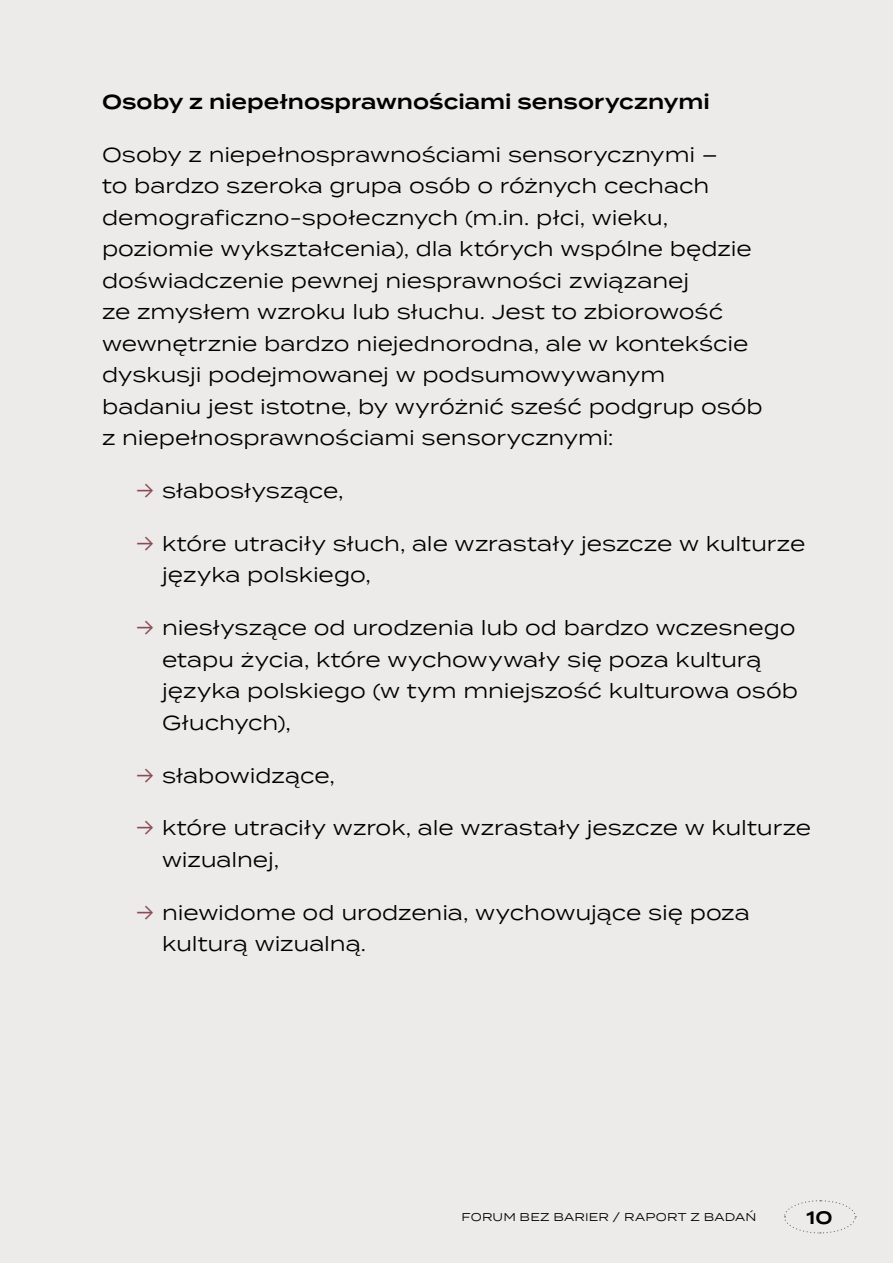
<style>
.page{position:relative;width:893px;height:1263px;background:#ecebea}
.page>*{position:absolute;margin:0;border:0;box-sizing:border-box;transform-origin:0 0}
.tekst{font:20.25px/31.5px "Termina";letter-spacing:-.005em;color:#000}
.nagłówek_H3{font:600 20.25px "Termina";letter-spacing:.005em;color:#000}
.t1{font:600 18px "Termina";color:#000}
.t2{font:11.25px "Termina";letter-spacing:.02em;color:#000}
.s1{color:#8a4b55}
</style>
<div class="page">
<svg style="left:784px;top:1200px;width:72px;height:34px"></svg>
<h3 class="nagłówek_H3" style="left:102px;top:87px;width:609px">Osoby z niepełnosprawnościami sensorycznymi</h3>
<p class="tekst" style="left:102px;top:138px;width:662px">Osoby z niepełnosprawnościami sensorycznymi –<br>to bardzo szeroka grupa osób o różnych cechach demograficzno-społecznych (m.in. płci, wieku, poziomie wykształcenia), dla których wspólne będzie doświadczenie pewnej niesprawności związanej<br>ze zmysłem wzroku lub słuchu. Jest to zbiorowość wewnętrznie bardzo niejednorodna, ale w kontekście dyskusji podejmowanej w podsumowywanym badaniu jest istotne, by wyróżnić sześć podgrup osób z niepełnosprawnościami sensorycznymi:</p>
<p class="tekst" style="left:135px;top:474px;width:210px"><span class="s1">→</span> słabosłyszące,</p>
<p class="tekst" style="left:162px;top:527px;width:645px;text-indent:-27px"><span class="s1">→</span> które utraciły słuch, ale wzrastały jeszcze w kulturze języka polskiego,</p>
<p class="tekst" style="left:162px;top:611px;width:637px;text-indent:-27px"><span class="s1">→</span> niesłyszące od urodzenia lub od bardzo wczesnego etapu życia, które wychowywały się poza kulturą języka polskiego (w tym mniejszość kulturowa osób Głuchych),</p>
<p class="tekst" style="left:135px;top:759px;width:201px"><span class="s1">→</span> słabowidzące,</p>
<p class="tekst" style="left:162px;top:811px;width:650px;text-indent:-27px"><span class="s1">→</span> które utraciły wzrok, ale wzrastały jeszcze w kulturze wizualnej,</p>
<p class="tekst" style="left:162px;top:896px;width:589px;text-indent:-27px"><span class="s1">→</span> niewidome od urodzenia, wychowujące się poza kulturą wizualną.</p>
<p class="t2" style="left:462px;top:1209px;width:296px">FORUM BEZ BARIER / RAPORT Z BADAŃ</p>
<p class="t1" style="left:807px;top:1204px;width:27px">10</p>
</div>
